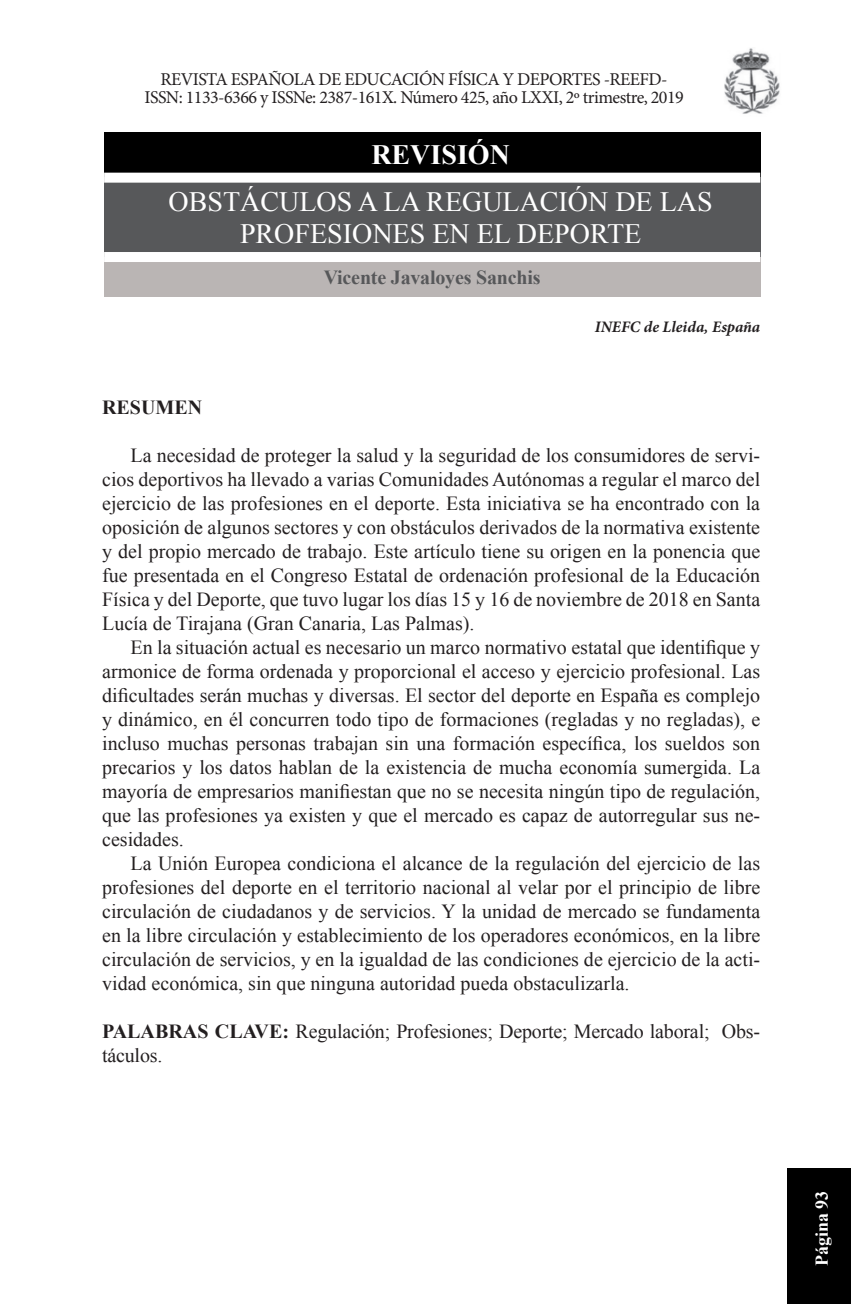
<style>
.page{position:relative;width:851px;height:1304px;background:#fff}
.page>*{position:absolute;margin:0;border:0;box-sizing:border-box;transform-origin:0 0}
.t1{font:28px "Times New Roman";color:#fff}
.t2{font:700 28px "Times New Roman";color:#fff}
.t3{font:20px/24px "Times New Roman";color:#231f20;text-align:justify}
.t4{font:700 20px "Times New Roman";letter-spacing:-.01em;color:#57585a}
.t5{font:700 20px "Times New Roman";color:#231f20}
.t6{font:18px/18px "Minion Pro";letter-spacing:-.03em;color:#231f20;text-align:center}
.t7{font:700 18px "Times New Roman";color:#fff}
.t8{font:italic 700 16px "Minion Pro";color:#231f20}
.s1{font-weight:700}
</style>
<div class="page">
<div style="left:786px;top:1168px;width:64px;height:136px;background:#000"></div>
<img style="left:724px;top:48px;width:56px;height:66px">
<div style="left:104px;top:132px;width:656px;height:46px;background:#000"></div>
<div style="left:104px;top:178px;width:656px;height:79px;background:#57585a"></div>
<div style="left:104px;top:257px;width:656px;height:40px;background:#bab5b4"></div>
<div style="left:104px;top:173px;width:656px;height:10px;background:#fff"></div>
<div style="left:104px;top:252px;width:656px;height:10px;background:#fff"></div>
<p class="t6" style="left:144px;top:70px;width:540px">REVISTA ESPAÑOLA DE EDUCACIÓN FÍSICA Y DEPORTES -REEFD-<br>ISSN: 1133-6366 y ISSNe: 2387-161X. Número 425, año LXXI, 2º trimestre, 2019</p>
<h1 class="t2" style="left:371px;top:136px;width:140px">REVISIÓN</h1>
<h1 class="t1" style="left:169px;top:183px;width:40px">Obstáculos</h1>
<h1 class="t1" style="left:358px;top:183px;width:88px">ala regulación</h1>
<h1 class="t1" style="left:615px;top:183px;width:63px">de las</h1>
<h1 class="t1" style="left:240px;top:215px;width:18px">profesiones</h1>
<h1 class="t1" style="left:432px;top:215px;width:104px">eneldeporte</h1>
<p class="t4" style="left:324px;top:263px;width:218px">Vicente Javaloyes Sanchis</p>
<p class="t8" style="left:594px;top:315px;width:167px">INEFC de Lleida, España</p>
<p class="t5" style="left:102px;top:393px;width:102px">RESUMEN</p>
<p class="t3" style="left:102px;top:442px;width:659px;text-indent:28px">La necesidad de proteger la salud y la seguridad de los consumidores de servi&shy;cios deportivos ha llevado a varias Comunidades Autónomas a regular el marco del ejercicio de las profesiones en el deporte. Esta iniciativa se ha encontrado con la oposición de algunos sectores y con obstáculos derivados de la normativa existente y del propio mercado de trabajo. Este artículo tiene su origen en la ponencia que fue presentada en el Congreso Estatal de ordenación profesional de la Educación Física y del Deporte, que tuvo lugar los días 15 y 16 de noviembre de 2018 en Santa Lucía de Tirajana (Gran Canaria, Las Palmas).</p>
<p class="t3" style="left:102px;top:634px;width:659px;text-indent:28px">En la situación actual es necesario un marco normativo estatal que identifique y armonice de forma ordenada y proporcional el acceso y ejercicio profesional. Las dificultades serán muchas y diversas. El sector del deporte en España es complejo y dinámico, en él concurren todo tipo de formaciones (regladas y no regladas), e incluso muchas personas trabajan sin una formación específica, los sueldos son precarios y los datos hablan de la existencia de mucha economía sumergida. La mayoría de empresarios manifiestan que no se necesita ningún tipo de regulación, que las profesiones ya existen y que el mercado es capaz de autorregular sus ne&shy;cesidades.</p>
<p class="t3" style="left:102px;top:850px;width:659px;text-indent:28px">La Unión Europea condiciona el alcance de la regulación del ejercicio de las profesiones del deporte en el territorio nacional al velar por el principio de libre circulación de ciudadanos y de servicios. Y la unidad de mercado se fundamenta en la libre circulación y establecimiento de los operadores económicos, en la libre circulación de servicios, y en la igualdad de las condiciones de ejercicio de la acti&shy;vidad económica, sin que ninguna autoridad pueda obstaculizarla.</p>
<p class="t3" style="left:102px;top:1018px;width:659px"><span class="s1">PALABRAS CLAVE:</span> Regulación; Profesiones; Deporte; Mercado laboral; Obs&shy;táculos.</p>
<p class="t7" style="left:809px;top:1266px;width:77px;rotate:-90deg">Página 93</p>
</div>
